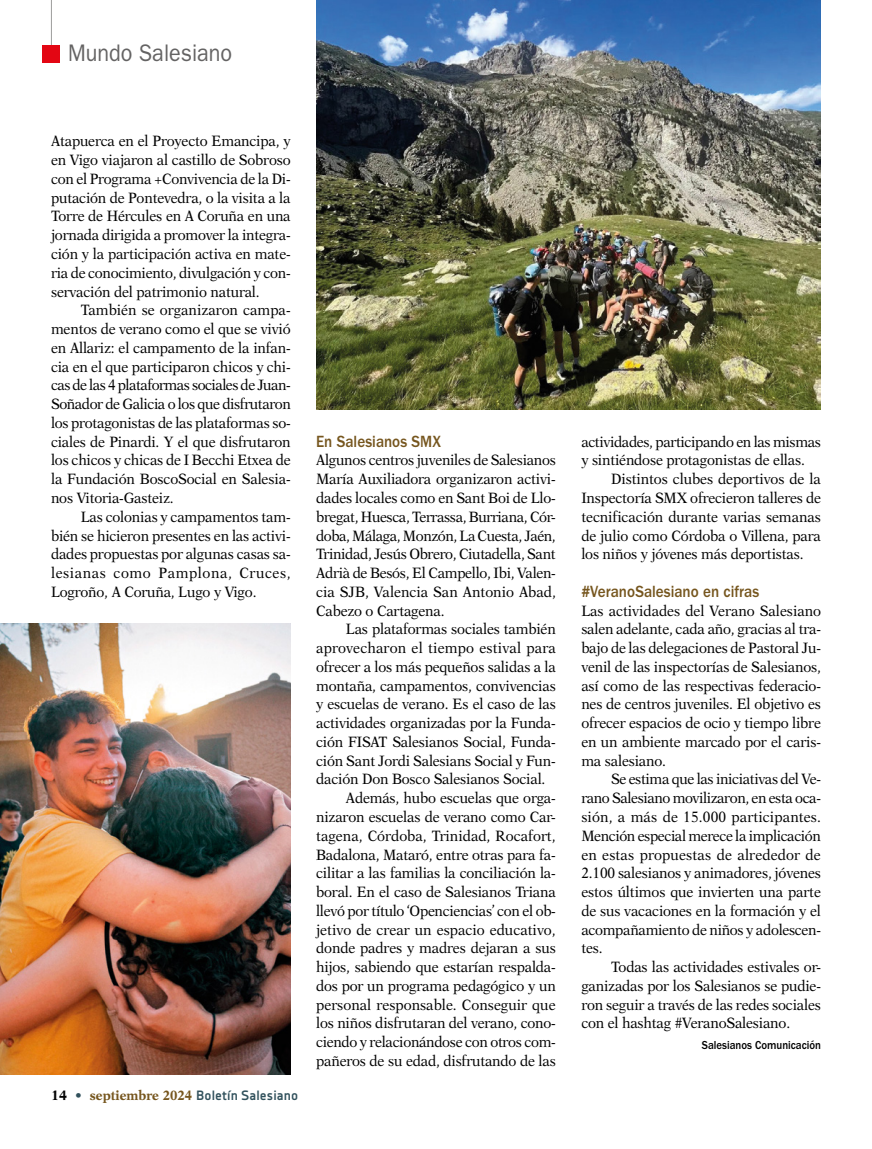
<style>
.page{position:relative;width:872px;height:1149px;background:#fff}
.page>*{position:absolute;margin:0;border:0;box-sizing:border-box;transform-origin:0 0}
.t1{font:24px "ITC Franklin Gothic Std";color:#646363;scale:.9 1}
.t2{font:500 16.8px "ITC Franklin Gothic Std";color:#76561e;scale:.9 1}
.t3{font:15px/18.8px "New Aster LT Std";letter-spacing:-.01em;color:#000;text-align:justify;scale:.92 1}
.t4{font:15px "New Aster LT Std";letter-spacing:.01em;color:#000;scale:.92 1}
.t5{font:700 13.5px "Decima Nova Pro";letter-spacing:.01em;color:#31515c}
.t6{font:500 12px "ITC Franklin Gothic Std";color:#000;scale:.9 1}
.s1{font-family:"New Aster LT Std";color:#000}
.s2{font-family:"New Aster LT Std"}
.s3{font-family:"New Aster LT Std";color:#76561e}
</style>
<div class="page">
<img style="left:316px;top:0;width:505px;height:409px">
<img style="left:0;top:623px;width:291px;height:450px">
<hr style="left:51px;top:0;width:1px;height:54px;background:#9d9d9c">
<div style="left:43px;top:46px;width:17px;height:17px;background:#e30613"></div>
<h1 class="t1" style="left:68px;top:39px;width:184px">Mundo Salesiano</h1>
<p class="t3" style="left:51px;top:132px;width:262px">Atapuerca en el Proyecto Emancipa, y en Vigo viajaron al castillo de Sobroso con el Programa +Convivencia de la Di&shy;putación de Pontevedra, o la visita a la Torre de Hércules en A Coruña en una jornada dirigida a promover la integra&shy;ción y la participación activa en mate&shy;ria de conocimiento, divulgación y con&shy;servación del patrimonio natural.</p>
<p class="t3" style="left:51px;top:301px;width:262px;text-indent:30px">También se organizaron campa&shy;mentos de verano como el que se vivió en Allariz: el campamento de la infan&shy;cia en el que participaron chicos y chi&shy;cas de las 4 plataformas sociales de Juan-Soñador de Galicia o los que disfrutaron los protagonistas de las plataformas so&shy;ciales de Pinardi. Y el que disfrutaron los chicos y chicas de I Becchi Etxea de la Fundación BoscoSocial en Salesia&shy;nos Vitoria-Gasteiz.</p>
<p class="t3" style="left:51px;top:507px;width:262px;text-indent:30px">Las colonias y campamentos tam&shy;bién se hicieron presentes en las activi&shy;dades propuestas por algunas casas sa&shy;lesianas como Pamplona, Cruces, Logroño, A Coruña, Lugo y Vigo.</p>
<p class="t5" style="left:51px;top:1086px;width:249px"><span class="s1">14</span> <span class="s2">•</span> <span class="s3">septiembre 2024</span> Boletín Salesiano</p>
<p class="t2" style="left:316px;top:431px;width:140px">En Salesianos SMX</p>
<p class="t3" style="left:316px;top:451px;width:262px">Algunos centros juveniles de Salesianos María Auxiliadora organizaron activi&shy;dades locales como en Sant Boi de Llo&shy;bregat, Huesca, Terrassa, Burriana, Cór&shy;doba, Málaga, Monzón, La Cuesta, Jaén, Trinidad, Jesús Obrero, Ciutadella, Sant Adrià de Besós, El Campello, Ibi, Valen&shy;cia SJB, Valencia San Antonio Abad, Cabezo o Cartagena.</p>
<p class="t3" style="left:346px;top:619px;width:230px">Las plataformas sociales también</p>
<p class="t4" style="left:316px;top:639px;width:262px">aprovecharon el tiempo estival para</p>
<p class="t3" style="left:316px;top:657px;width:262px">ofrecer a los más pequeños salidas a la</p>
<p class="t3" style="left:316px;top:676px;width:262px">montaña, campamentos, convivencias</p>
<p class="t3" style="left:316px;top:694px;width:262px">y escuelas de verano. Es el caso de las</p>
<p class="t3" style="left:316px;top:713px;width:262px">actividades organizadas por la Funda-</p>
<p class="t3" style="left:316px;top:732px;width:262px">ción FISAT Salesianos Social, Funda-</p>
<p class="t3" style="left:316px;top:751px;width:262px">ción Sant Jordi Salesians Social y Fun-</p>
<p class="t3" style="left:316px;top:769px;width:251px">dación Don Bosco Salesianos Social.</p>
<p class="t3" style="left:346px;top:788px;width:230px">Además, hubo escuelas que orga-</p>
<p class="t3" style="left:316px;top:807px;width:262px">nizaron escuelas de verano como Car-</p>
<p class="t3" style="left:316px;top:826px;width:262px">tagena, Córdoba, Trinidad, Rocafort,</p>
<p class="t3" style="left:316px;top:844px;width:262px">Badalona, Mataró, entre otras para fa-</p>
<p class="t3" style="left:316px;top:863px;width:262px">cilitar a las familias la conciliación la-</p>
<p class="t3" style="left:316px;top:882px;width:262px">boral. En el caso de Salesianos Triana</p>
<p class="t3" style="left:316px;top:901px;width:262px">llevó por título ‘Openciencias’ con el ob-</p>
<p class="t3" style="left:316px;top:919px;width:262px">jetivo de crear un espacio educativo,</p>
<p class="t3" style="left:316px;top:938px;width:262px">donde padres y madres dejaran a sus</p>
<p class="t3" style="left:316px;top:957px;width:262px">hijos, sabiendo que estarían respalda-</p>
<p class="t3" style="left:316px;top:976px;width:262px">dos por un programa pedagógico y un</p>
<p class="t3" style="left:316px;top:994px;width:262px">personal responsable. Conseguir que</p>
<p class="t3" style="left:316px;top:1013px;width:262px">los niños disfrutaran del verano, cono-</p>
<p class="t3" style="left:316px;top:1032px;width:262px">ciendo y relacionándose con otros com-</p>
<p class="t3" style="left:316px;top:1051px;width:262px">pañeros de su edad, disfrutando de las</p>
<p class="t3" style="left:581px;top:432px;width:262px">actividades, participando en las mismas y sintiéndose protagonistas de ellas.</p>
<p class="t3" style="left:581px;top:469px;width:262px;text-indent:30px">Distintos clubes deportivos de la Inspectoría SMX ofrecieron talleres de tecnificación durante varias semanas de julio como Córdoba o Villena, para los niños y jóvenes más deportistas.</p>
<p class="t2" style="left:581px;top:581px;width:199px">#VeranoSalesiano en cifras</p>
<p class="t3" style="left:581px;top:601px;width:262px">Las actividades del Verano Salesiano salen adelante, cada año, gracias al tra&shy;bajo de las delegaciones de Pastoral Ju&shy;venil de las inspectorías de Salesianos, así como de las respectivas federacio&shy;nes de centros juveniles. El objetivo es ofrecer espacios de ocio y tiempo libre en un ambiente marcado por el caris&shy;ma salesiano.</p>
<p class="t3" style="left:581px;top:769px;width:262px;text-indent:30px">Se estima que las iniciativas del Ve&shy;rano Salesiano movilizaron, en esta oca&shy;sión, a más de 15.000 participantes.<br>Mención especial merece la implicación en estas propuestas de alrededor de 2.100 salesianos y animadores, jóvenes estos últimos que invierten una parte de sus vacaciones en la formación y el acompañamiento de niños y adolescen&shy;tes.</p>
<p class="t3" style="left:581px;top:957px;width:262px;text-indent:30px">Todas las actividades estivales or&shy;ganizadas por los Salesianos se pudie&shy;ron seguir a través de las redes sociales con el hashtag #VeranoSalesiano.</p>
<p class="t6" style="left:702px;top:1038px;width:134px">Salesianos Comunicación</p>
</div>
